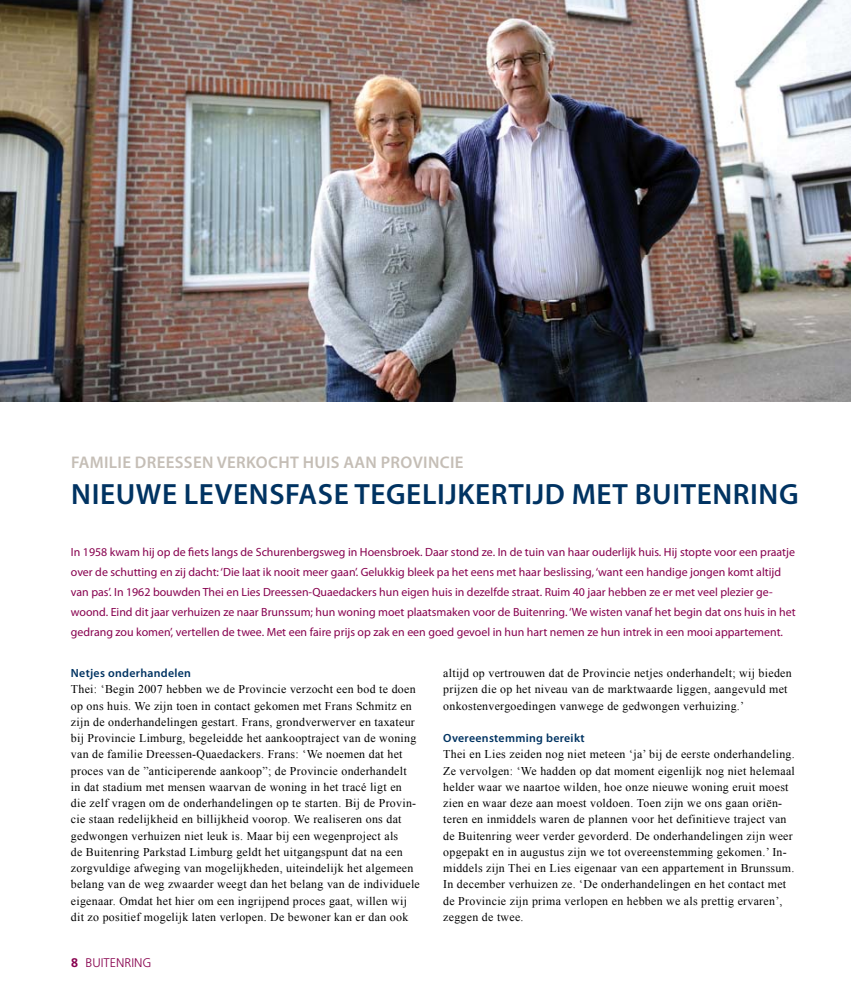
<style>
.page{position:relative;width:851px;height:993px;background:#fff}
.page>*{position:absolute;margin:0;border:0;box-sizing:border-box;transform-origin:0 0}
.t1{font:600 29.38px "Myriad Pro";letter-spacing:.02em;color:#003362}
.t2{font:600 16.88px "Myriad Pro";letter-spacing:.02em;color:#c5beb6}
.t3{font:300 12.5px "Frutiger LT Std";color:#87004e}
.t4{font:11.88px/16.2px "Times New Roman";letter-spacing:.025em;color:#000}
.t5{font:11.88px/20px "Myriad Pro";color:#87004e}
.t6{font:600 11.88px "Myriad Pro";letter-spacing:.025em;color:#003362}
.s1{font-weight:700}
</style>
<div class="page">
<img style="left:0;top:0;width:850px;height:402px">
<h2 class="t2" style="left:71px;top:453px;width:157px">FAMILIE DREESSEN VERKO</h2>
<h2 class="t2" style="left:268px;top:453px;width:133px">CHT HUIS AAN PROVIN</h2>
<h2 class="t2" style="left:440px;top:453px;width:18px">CIE</h2>
<h1 class="t1" style="left:71px;top:477px;width:146px">NIEUWE LEVEN</h1>
<h1 class="t1" style="left:269px;top:477px;width:204px">SFASE TEGELIJKERTI</h1>
<h1 class="t1" style="left:532px;top:477px;width:156px">JD MET BUITENRIN</h1>
<h1 class="t1" style="left:779px;top:477px;width:21px">G</h1>
<p class="t5" style="left:71px;top:542px;width:726px">I n 1958 kwam hij op de fiets langs de Schurenbergsweg in Hoensbroek. Daar stond ze. I n de tuin van haar ouderlijk huis. Hij stopte voor een praatje over de schutting en zij dacht: ‘Die laat ik nooit meer gaan’. Gelukkig bleek pa het eens met haar beslissing, ‘want een handige jongen komt altijd van pas’. I n 1962 bouwden Thei en Lies Dreessen-Quaedackers hun eigen huis in dezelfde straat. Ruim 40 jaar hebben ze er met veel plezier ge&shy;woond. Eind dit jaar verhuizen ze naar Brunssum; hun woning moet plaatsmaken voor de Buitenring. ‘We wisten vanaf het begin dat ons huis in het gedrang zou komen’, vertellen de twee. Met een faire prijs op zak en een goed gevoel in hun hart nemen ze hun intrek in een mooi appartement.</p>
<p class="t6" style="left:71px;top:666px;width:122px">NETJES ONDERHANDELEN</p>
<p class="t4" style="left:71px;top:680px;width:350px">Thei: ‘Begin 2007 hebben we de Provincie verzocht een bod te doen op ons huis. We zijn toen in contact gekomen met Frans Schmitz en zijn de onderhandelingen gestart. Frans, grondverwerver en taxateur bij Provincie Limburg, begeleidde het aankooptraject van de woning van de familie Dreessen-Quaedackers. Frans: ‘We noemen dat het proces van de ”anticiperende aankoop”; de Provincie onderhandelt<br>in dat stadium met mensen waarvan de woning in het tracé ligt en die zelf vragen om de onderhandelingen op te starten. Bij de Provin&shy;cie staan redelijkheid en billijkheid voorop. We realiseren ons dat gedwongen verhuizen niet leuk is. Maar bij een wegenproject als<br>de Buitenring Parkstad Limburg geldt het uitgangspunt dat na een zorgvuldige afweging van mogelijkheden, uiteindelijk het algemeen belang van de weg zwaarder weegt dan het belang van de individuele eigenaar. Omdat het hier om een ingrijpend proces gaat, willen wij dit zo positief mogelijk laten verlopen. De bewoner kan er dan ook</p>
<p class="t3" style="left:71px;top:955px;width:82px"><span class="s1">8</span> BUITENRING</p>
<p class="t4" style="left:443px;top:664px;width:350px">altijd op vertrouwen dat de Provincie netjes onderhandelt; wij bieden prijzen die op het niveau van de marktwaarde liggen, aangevuld met onkostenvergoedingen vanwege de gedwongen verhuizing.’</p>
<p class="t6" style="left:443px;top:731px;width:143px">OVEREENSTEMMING BEREIKT</p>
<p class="t4" style="left:443px;top:745px;width:353px">Thei en Lies zeiden nog niet meteen ‘ja’ bij de eerste onderhandeling.<br>Ze vervolgen: ‘We hadden op dat moment eigenlijk nog niet helemaal helder waar we naartoe wilden, hoe onze nieuwe woning eruit moest zien en waar deze aan moest voldoen. Toen zijn we ons gaan oriën&shy;teren en inmiddels waren de plannen voor het definitieve traject van de Buitenring weer verder gevorderd. De onderhandelingen zijn weer opgepakt en in augustus zijn we tot overeenstemming gekomen.’ In&shy;middels zijn Thei en Lies eigenaar van een appartement in Brunssum.<br>In december verhuizen ze. ‘De onderhandelingen en het contact met de Provincie zijn prima verlopen en hebben we als prettig ervaren’, zeggen de twee.</p>
</div>
